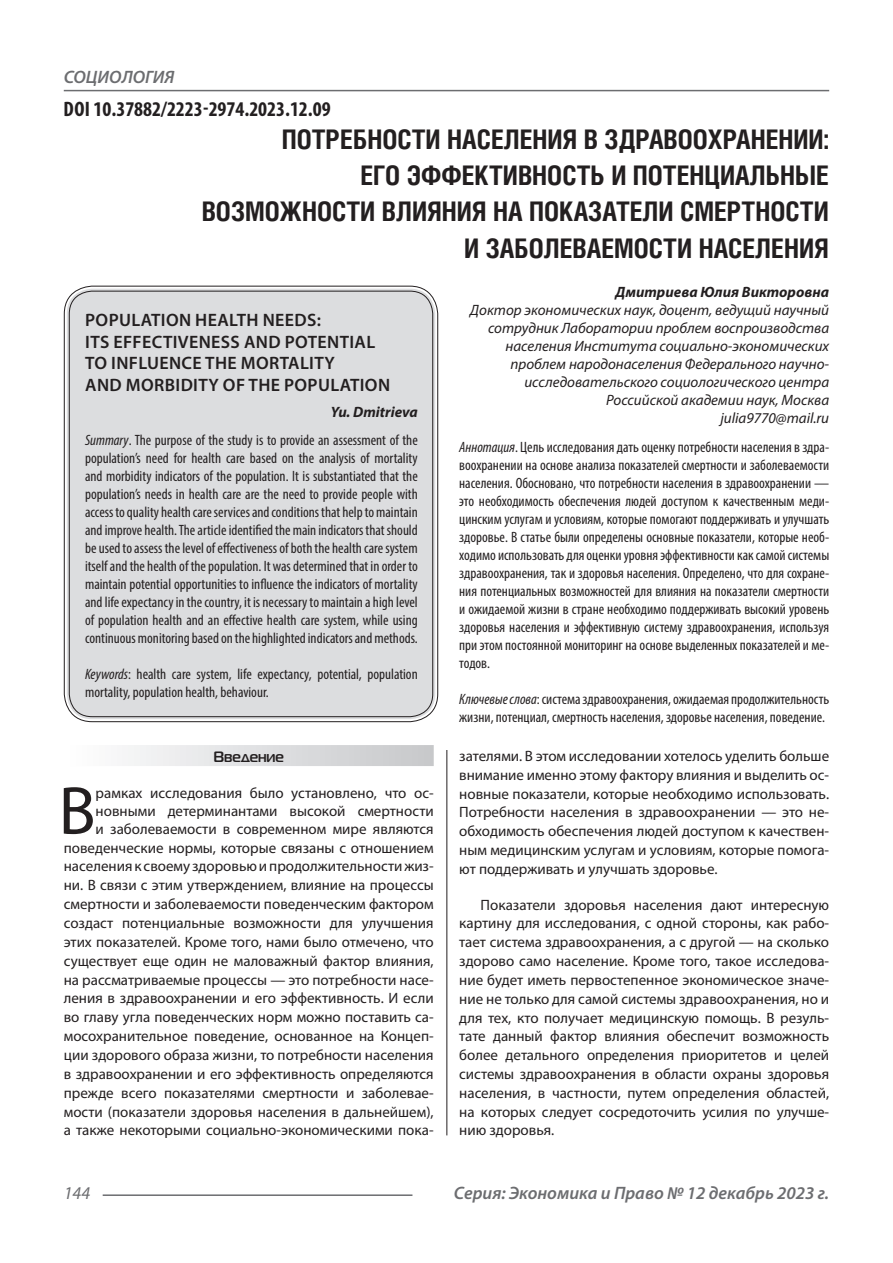
<style>
.page{position:relative;width:893px;height:1263px;background:#fff}
.page>*{position:absolute;margin:0;border:0;box-sizing:border-box;transform-origin:0 0}
.Статья_текст_первый{font:68.4px "Myriad Pro";color:#231f20}
.Статья_название{font:700 27px/36px "Helios Cond C";color:#231f20;text-align:right}
.ДОИ{font:700 condensed 21px "Myriad Pro";color:#231f20}
.Статья_название_англ{font:600 18px/21.6px "Myriad Pro";letter-spacing:.02em;color:#231f20}
.t1{font:italic 600 18px "Myriad Pro";color:#6c6d70}
.t2{font:italic 18px "Myriad Pro";color:#6c6d70}
.Статья_текст_первый-2{font:15px/18.8px "Myriad Pro";color:#231f20;text-align:right}
.Статья_аннотация_тек{font:condensed 15px/18px "Myriad Pro";color:#231f20;text-align:justify}
.Статья_аннотация_анг{font:condensed 15px/18px "Myriad Pro";color:#231f20;text-align:justify}
.Статья_текст{font:15px/18.8px "Myriad Pro";color:#231f20;text-align:justify}
.Статья_автор_инфо{font:italic 15px/18px "Myriad Pro";color:#231f20;text-align:right}
.Статья_автор_инфо-2{font:italic 700 15px "Myriad Pro";color:#231f20}
.Статья_автор_англ{font:italic 700 15px "Myriad Pro";color:#231f20}
.Статья_подзаголовок{font:700 15px "Magistral C";color:#231f20}
.s1{font-style:italic}
</style>
<div class="page">
<hr style="left:446px;top:128px;width:1px;height:1007px;background:#231f20">
<hr style="left:103px;top:1194px;width:309px;height:2px;background:#6c6d70">
<hr style="left:64px;top:90px;width:765px;height:1px;background:#6c6d70">
<div style="left:443px;top:100px;width:10px;height:650px;background:#fff"></div>
<div style="left:67px;top:289px;width:368px;height:430px;background:#dcdddf;border-radius:26px"></div>
<div style="left:64px;top:745px;width:370px;height:21px;background:linear-gradient(to right,#fefeff,#c6c8ca)"></div>
<p class="t1" style="left:64px;top:66px;width:112px">СОЦИОЛОГИЯ</p>
<p class="ДОИ" style="left:64px;top:96px;width:269px">DOI 10.37882/2223-2974.2023.12.09</p>
<p class="Статья_название" style="left:202px;top:121px;width:629px">ПОТРЕБНОСТИ НАСЕЛЕНИЯ В ЗДРАВООХРАНЕНИИ:<br>ЕГО ЭФФЕКТИВНОСТЬ И ПОТЕНЦИАЛЬНЫЕ ВОЗМОЖНОСТИ ВЛИЯНИЯ НА ПОКАЗАТЕЛИ СМЕРТНОСТИ И ЗАБОЛЕВАЕМОСТИ НАСЕЛЕНИЯ</p>
<p class="Статья_автор_инфо-2" style="left:615px;top:282px;width:215px">Дмитриева Юлия Викторовна</p>
<p class="Статья_автор_инфо" style="left:470px;top:301px;width:360px">Доктор экономических наук, доцент, ведущий научный сотрудник Лаборатории проблем воспроизводства населения Института социально-экономических проблем народонаселения Федерального научно&shy;исследовательского социологического центра Российской академии наук, Москва</p>
<p class="Статья_автор_инфо" style="left:720px;top:409px;width:110px">julia9770@mail.ru</p>
<p class="Статья_аннотация_тек" style="left:459px;top:438px;width:371px"><span class="s1">Аннотация</span>. Цель исследования дать оценку потребности населения в здра&shy;воохранении на основе анализа показателей смертности и заболеваемости населения. Обосновано, что потребности населения в здравоохранении — это необходимость обеспечения людей доступом к качественным меди&shy;цинским услугам и условиям, которые помогают поддерживать и улучшать здоровье. В статье были определены основные показатели, которые необ&shy;ходимо использовать для оценки уровня эффективности как самой системы здравоохранения, так и здоровья населения. Определено, что для сохране&shy;ния потенциальных возможностей для влияния на показатели смертности и ожидаемой жизни в стране необходимо поддерживать высокий уровень здоровья населения и эффективную систему здравоохранения, используя при этом постоянной мониторинг на основе выделенных показателей и ме&shy;тодов.</p>
<p class="Статья_аннотация_тек" style="left:459px;top:690px;width:371px"><span class="s1">Ключевые слова</span>: система здравоохранения, ожидаемая продолжительность жизни, потенциал, смертность населения, здоровье населения, поведение.</p>
<p class="Статья_название_англ" style="left:85px;top:309px;width:306px">POPULATION HEALTH NEEDS:<br>ITS EFFECTIVENESS AND POTENTIAL<br>TO INFLUENCE THE MORTALITY<br>AND MORBIDITY OF THE POPULATION</p>
<p class="Статья_автор_англ" style="left:331px;top:402px;width:88px">Yu. Dmitrieva</p>
<p class="Статья_аннотация_анг" style="left:85px;top:431px;width:334px"><span class="s1">Summary</span>. The purpose of the study is to provide an assessment of the population’s need for health care based on the analysis of mortality and morbidity indicators of the population. It is substantiated that the population’s needs in health care are the need to provide people with access to quality health care services and conditions that help to maintain and improve health. The article identified the main indicators that should be used to assess the level of effectiveness of both the health care system itself and the health of the population. It was determined that in order to maintain potential opportunities to influence the indicators of mortality and life expectancy in the country, it is necessary to maintain a high level of population health and an effective health care system, while using continuous monitoring based on the highlighted indicators and methods.</p>
<p class="Статья_аннотация_анг" style="left:85px;top:665px;width:334px"><span class="s1">Keywords</span>: health care system, life expectancy, potential, population mortality, population health, behaviour.</p>
<p class="Статья_подзаголовок" style="left:213px;top:748px;width:72px">Введение</p>
<p class="Статья_текст_первый-2" style="left:64px;top:783px;width:371px">рамках исследования было установлено, что ос&shy;новными детерминантами высокой смертности<br>и заболеваемости в современном мире являются поведенческие нормы, которые связаны с отношением населения к своему здоровью и продолжительности жиз&shy;ни. В связи с этим утверждением, влияние на процессы смертности и заболеваемости поведенческим фактором создаст потенциальные возможности для улучшения этих показателей. Кроме того, нами было отмечено, что существует еще один не маловажный фактор влияния, на рассматриваемые процессы — это потребности насе&shy;ления в здравоохранении и его эффективность. И если во главу угла поведенческих норм можно поставить са&shy;мосохранительное поведение, основанное на Концеп&shy;ции здорового образа жизни, то потребности населения в здравоохранении и его эффективность определяются прежде всего показателями смертности и заболевае&shy;мости (показатели здоровья населения в дальнейшем), а также некоторыми социально-экономическими пока-</p>
<p class="Статья_текст_первый" style="left:59px;top:768px;width:39px">В</p>
<p class="Статья_текст_первый-2" style="left:459px;top:746px;width:371px;text-align:justify">зателями. В этом исследовании хотелось уделить больше внимание именно этому фактору влияния и выделить ос&shy;новные показатели, которые необходимо использовать.<br>Потребности населения в здравоохранении — это не&shy;обходимость обеспечения людей доступом к качествен&shy;ным медицинским услугам и условиям, которые помога&shy;ют поддерживать и улучшать здоровье.</p>
<p class="Статья_текст" style="left:459px;top:895px;width:371px;text-indent:21px">Показатели здоровья населения дают интересную картину для исследования, с одной стороны, как рабо&shy;тает система здравоохранения, а с другой — на сколько здорово само население. Кроме того, такое исследова&shy;ние будет иметь первостепенное экономическое значе&shy;ние не только для самой системы здравоохранения, но и для тех, кто получает медицинскую помощь. В резуль&shy;тате данный фактор влияния обеспечит возможность более детального определения приоритетов и целей системы здравоохранения в области охраны здоровья населения, в частности, путем определения областей, на которых следует сосредоточить усилия по улучше&shy;нию здоровья.</p>
<p class="t2" style="left:64px;top:1182px;width:28px">144</p>
<p class="t1" style="left:454px;top:1182px;width:377px">Серия: Экономика и Право № 12 декабрь 2023 г.</p>
</div>
